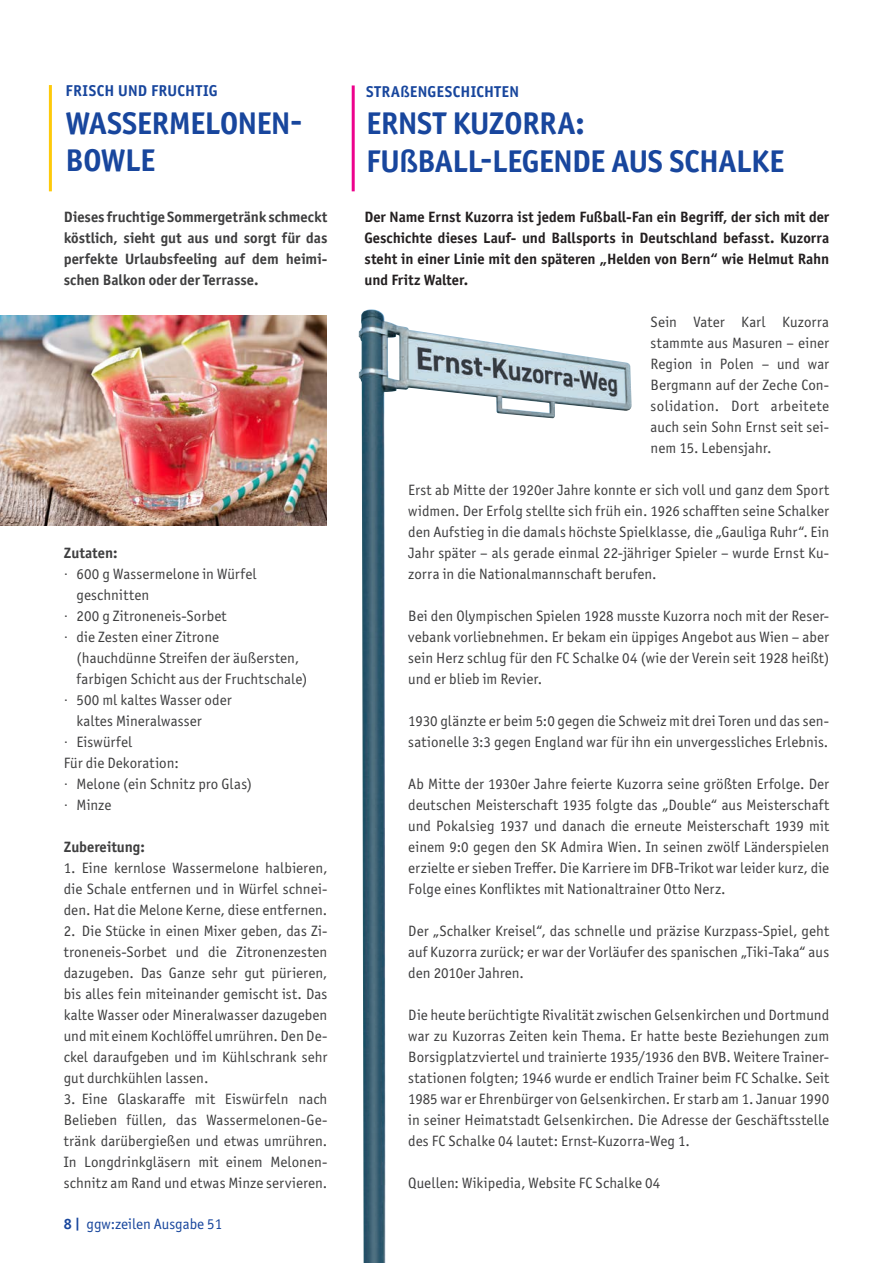
<style>
.page{position:relative;width:893px;height:1263px;background:#fff}
.page>*{position:absolute;margin:0;border:0;box-sizing:border-box;transform-origin:0 0}
.t1{font:700 31.5px/37.5px "Officina Sans ITC Pro";letter-spacing:-.01em;color:#18469d}
.t2{font:700 15.75px "Officina Sans ITC Pro";letter-spacing:.02em;color:#18469d}
.t3{font:15px/21px "Officina Sans ITC Pro";letter-spacing:.01em;color:#3e3e3f;text-align:justify}
.t4{font:700 15px/21px "Officina Sans ITC Pro";color:#231f20;text-align:justify}
.t5{font:700 15px/21px "Officina Sans ITC Pro";color:#3e3e3f;text-align:justify}
.t6{font:15px "Officina Sans ITC Pro";color:#18469d}
.s1{font-weight:700}
</style>
<div class="page">
<img style="left:359px;top:309px;width:273px;height:954px">
<hr style="left:49px;top:85px;width:3px;height:106px;background:#feca0a">
<hr style="left:352px;top:85px;width:3px;height:106px;background:#ed028c">
<img style="left:0;top:316px;width:326px;height:210px">
<p class="t2" style="left:66px;top:81px;width:153px">FRISCH UND FRUCHTIG</p>
<h1 class="t1" style="left:66px;top:104px;width:238px">WASSERMELONEN-<br>BOWLE</h1>
<p class="t5" style="left:64px;top:206px;width:265px">Dieses fruchtige Sommergetränk schmeckt köstlich, sieht gut aus und sorgt für das perfekte Urlaubsfeeling auf dem heimi&shy;schen Balkon oder der Terrasse.</p>
<p class="t5" style="left:64px;top:542px;width:55px">Zutaten:</p>
<p class="t3" style="left:64px;top:563px;width:194px">· 600 g Wassermelone in Würfel</p>
<p class="t3" style="left:77px;top:584px;width:74px">geschnitten</p>
<p class="t3" style="left:64px;top:605px;width:164px">· 200 g Zitroneneis-Sorbet</p>
<p class="t3" style="left:64px;top:626px;width:157px">· die Zesten einer Zitrone</p>
<p class="t3" style="left:77px;top:647px;width:224px">(hauchdünne Streifen der äußersten,</p>
<p class="t3" style="left:77px;top:668px;width:232px">farbigen Schicht aus der Fruchtschale)</p>
<p class="t3" style="left:64px;top:689px;width:169px">· 500 ml kaltes Wasser oder</p>
<p class="t3" style="left:77px;top:710px;width:127px">kaltes Mineralwasser</p>
<p class="t3" style="left:64px;top:731px;width:70px">· Eiswürfel</p>
<p class="t3" style="left:64px;top:752px;width:116px">Für die Dekoration:</p>
<p class="t3" style="left:64px;top:773px;width:190px">· Melone (ein Schnitz pro Glas)</p>
<p class="t3" style="left:64px;top:794px;width:49px">· Minze</p>
<p class="t5" style="left:64px;top:836px;width:83px">Zubereitung:</p>
<p class="t3" style="left:64px;top:857px;width:265px">1. Eine kernlose Wassermelone halbieren, die Schale entfernen und in Würfel schnei&shy;den. Hat die Melone Kerne, diese entfernen.</p>
<p class="t3" style="left:64px;top:920px;width:265px">2. Die Stücke in einen Mixer geben, das Zi&shy;troneneis-Sorbet und die Zitronenzesten dazugeben. Das Ganze sehr gut pürieren, bis alles fein miteinander gemischt ist. Das kalte Wasser oder Mineralwasser dazugeben und mit einem Kochlöffel umrühren. Den De&shy;ckel daraufgeben und im Kühlschrank sehr gut durchkühlen lassen.</p>
<p class="t3" style="left:64px;top:1088px;width:265px">3. Eine Glaskaraffe mit Eiswürfeln nach Belieben füllen, das Wassermelonen-Ge&shy;tränk darübergießen und etwas umrühren.<br>In Longdrinkgläsern mit einem Melonen&shy;schnitz am Rand und etwas Minze servieren.</p>
<p class="t6" style="left:64px;top:1215px;width:160px"><span class="s1">8 |</span> ggw:zeilen Ausgabe 51</p>
<p class="t2" style="left:366px;top:82px;width:154px">STRAßENGESCHICHTEN</p>
<h1 class="t1" style="left:366px;top:105px;width:420px">ERNST KUZORRA:<br>FUßBALL-LEGENDE AUS SCHALKE</h1>
<p class="t4" style="left:364px;top:206px;width:466px">Der Name Ernst Kuzorra ist jedem Fußball-Fan ein Begriff, der sich mit der Geschichte dieses Lauf- und Ballsports in Deutschland befasst. Kuzorra steht in einer Linie mit den späteren „Helden von Bern“ wie Helmut Rahn und Fritz Walter.</p>
<p class="t3" style="left:651px;top:311px;width:180px">Sein Vater Karl Kuzorra stammte aus Masuren – einer Region in Polen – und war Bergmann auf der Zeche Con&shy;solidation. Dort arbeitete auch sein Sohn Ernst seit sei&shy;nem 15. Lebensjahr.</p>
<p class="t3" style="left:408px;top:479px;width:422px">Erst ab Mitte der 1920er Jahre konnte er sich voll und ganz dem Sport widmen. Der Erfolg stellte sich früh ein. 1926 schafften seine Schalker den Aufstieg in die damals höchste Spielklasse, die „Gauliga Ruhr“. Ein Jahr später – als gerade einmal 22-jähriger Spieler – wurde Ernst Ku&shy;zorra in die Nationalmannschaft berufen.</p>
<p class="t3" style="left:408px;top:605px;width:422px">Bei den Olympischen Spielen 1928 musste Kuzorra noch mit der Reser&shy;vebank vorliebnehmen. Er bekam ein üppiges Angebot aus Wien – aber sein Herz schlug für den FC Schalke 04 (wie der Verein seit 1928 heißt) und er blieb im Revier.</p>
<p class="t3" style="left:408px;top:710px;width:422px">1930 glänzte er beim 5:0 gegen die Schweiz mit drei Toren und das sen&shy;sationelle 3:3 gegen England war für ihn ein unvergessliches Erlebnis.</p>
<p class="t3" style="left:408px;top:773px;width:422px">Ab Mitte der 1930er Jahre feierte Kuzorra seine größten Erfolge. Der deutschen Meisterschaft 1935 folgte das „Double“ aus Meisterschaft und Pokalsieg 1937 und danach die erneute Meisterschaft 1939 mit einem 9:0 gegen den SK Admira Wien. In seinen zwölf Länderspielen erzielte er sieben Treffer. Die Karriere im DFB-Trikot war leider kurz, die Folge eines Konfliktes mit Nationaltrainer Otto Nerz.</p>
<p class="t3" style="left:408px;top:920px;width:422px">Der „Schalker Kreisel“, das schnelle und präzise Kurzpass-Spiel, geht auf Kuzorra zurück; er war der Vorläufer des spanischen „Tiki-Taka“ aus den 2010er Jahren.</p>
<p class="t3" style="left:408px;top:1004px;width:422px">Die heute berüchtigte Rivalität zwischen Gelsenkirchen und Dortmund war zu Kuzorras Zeiten kein Thema. Er hatte beste Beziehungen zum Borsigplatzviertel und trainierte 1935/1936 den BVB. Weitere Trainer&shy;stationen folgten; 1946 wurde er endlich Trainer beim FC Schalke. Seit 1985 war er Ehrenbürger von Gelsenkirchen. Er starb am 1. Januar 1990 in seiner Heimatstadt Gelsenkirchen. Die Adresse der Geschäftsstelle des FC Schalke 04 lautet: Ernst-Kuzorra-Weg 1.</p>
<p class="t3" style="left:408px;top:1172px;width:254px">Quellen: Wikipedia, Website FC Schalke 04</p>
</div>
